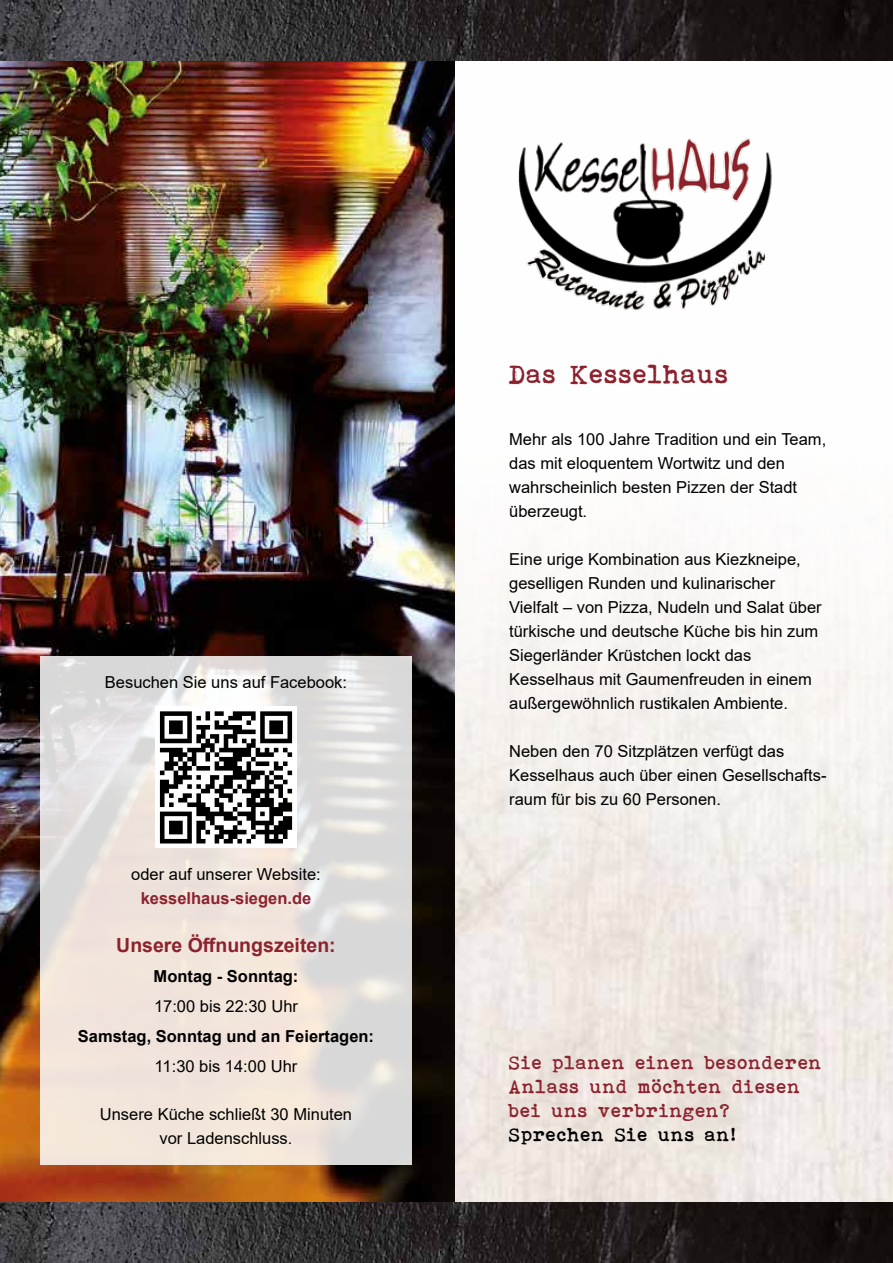
<style>
.page{position:relative;width:893px;height:1263px;background:#fff}
.page>*{position:absolute;margin:0;border:0;box-sizing:border-box;transform-origin:0 0}
.t1{font:27px "Bohemian typewriter";color:#8c222e}
.t2{font:19.5px/24px "Bohemian typewriter";letter-spacing:.01em;color:#8c222e}
.t3{font:700 19.5px "Arial";color:#8c222e}
.t4{font:19.5px "Bohemian typewriter";letter-spacing:.01em;color:#000}
.t5{font:16.5px/24px "Arial";color:#000}
.t6{font:700 16.5px "Arial";color:#000}
.t7{font:700 16.5px "Arial";color:#8c222e}
</style>
<div class="page">
<img style="left:454px;top:61px;width:439px;height:1141px">
<img style="left:0;top:61px;width:454px;height:1141px">
<img style="left:0;top:1202px;width:893px;height:61px">
<img style="left:0;top:0;width:893px;height:61px">
<svg style="left:40px;top:656px;width:372px;height:509px;background:#e8e1dc"></svg>
<div style="left:155px;top:707px;width:142px;height:141px;background:#fff"></div>
<svg style="left:160px;top:711px;width:132px;height:132px"></svg>
<img style="left:494px;top:135px;width:295px;height:177px">
<p class="t5" style="left:105px;top:670px;width:244px">Besuchen Sie uns auf Facebook:</p>
<p class="t5" style="left:131px;top:862px;width:191px">oder auf unserer Website:</p>
<p class="t7" style="left:141px;top:887px;width:172px">kesselhaus-siegen.de</p>
<p class="t3" style="left:116px;top:931px;width:221px">Unsere Öffnungszeiten:</p>
<p class="t6" style="left:154px;top:965px;width:146px">Montag - Sonntag:</p>
<p class="t5" style="left:154px;top:994px;width:145px">17:00 bis 22:30 Uhr</p>
<p class="t6" style="left:78px;top:1025px;width:298px">Samstag, Sonntag und an Feiertagen:</p>
<p class="t5" style="left:155px;top:1054px;width:144px">11:30 bis 14:00 Uhr</p>
<p class="t5" style="left:100px;top:1102px;width:254px;text-align:center">Unsere Küche schließt 30 Minuten vor Ladenschluss.</p>
<h1 class="t1" style="left:509px;top:359px;width:222px">Das Kesselhaus</h1>
<p class="t5" style="left:509px;top:427px;width:319px">Mehr als 100 Jahre Tradition und ein Team, das mit eloquentem Wortwitz und den wahrscheinlich besten Pizzen der Stadt überzeugt.</p>
<p class="t5" style="left:509px;top:547px;width:314px">Eine urige Kombination aus Kiezkneipe, geselligen Runden und kulinarischer Vielfalt – von Pizza, Nudeln und Salat über türkische und deutsche Küche bis hin zum Siegerländer Krüstchen lockt das Kesselhaus mit Gaumenfreuden in einem außergewöhnlich rustikalen Ambiente.</p>
<p class="t5" style="left:509px;top:739px;width:319px">Neben den 70 Sitzplätzen verfügt das<br>Kesselhaus auch über einen Gesellschafts&shy;raum für bis zu 60 Personen.</p>
<p class="t2" style="left:509px;top:1050px;width:315px">Sie planen einen besonderen<br>Anlass und möchten diesen bei uns verbringen?</p>
<p class="t4" style="left:509px;top:1123px;width:229px">Sprechen Sie uns an!</p>
</div>
